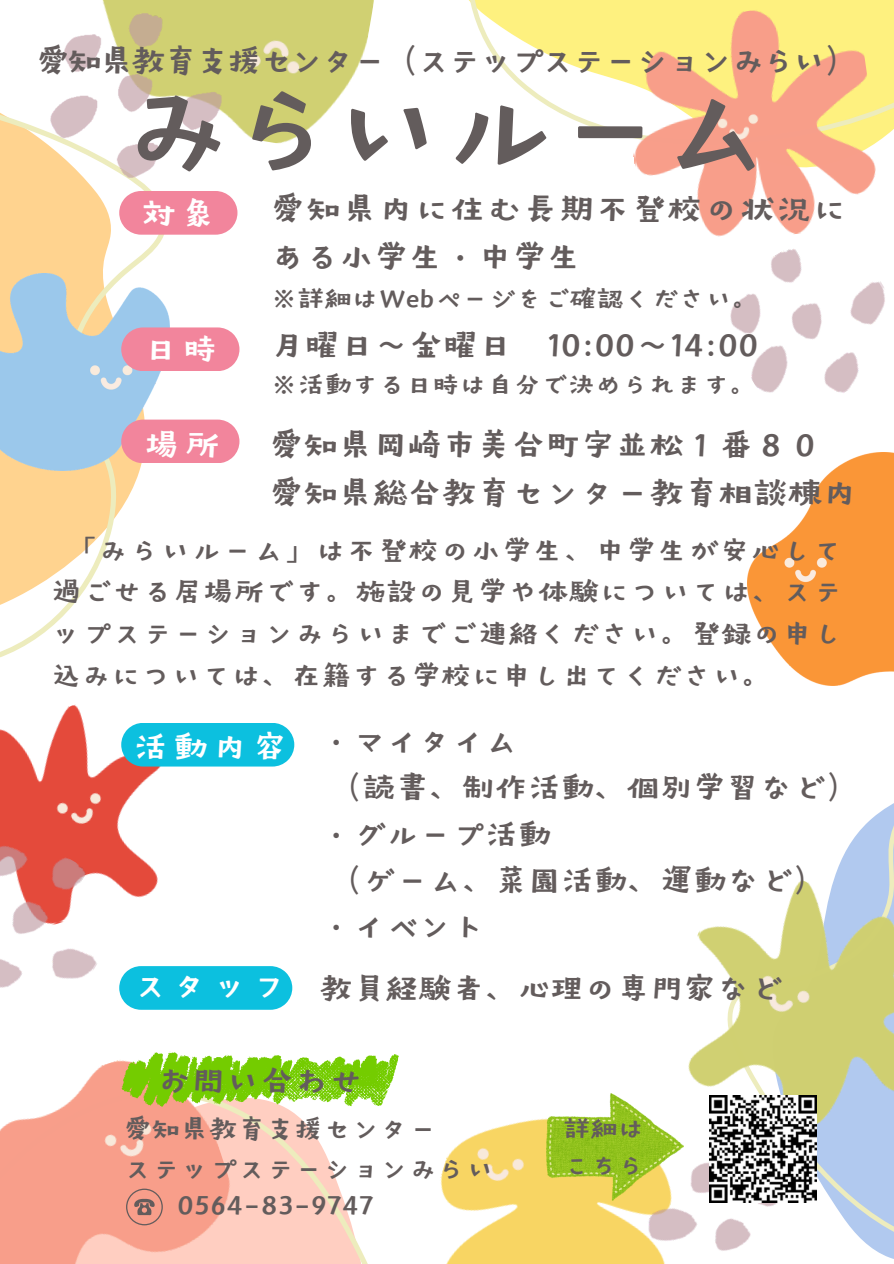
<style>
.page{position:relative;width:894px;height:1264px;background:#fff}
.page>*{position:absolute;margin:0;border:0;box-sizing:border-box;transform-origin:0 0}
.t1{font:120px "Cuckoo Std B";letter-spacing:-.125em;color:#635c5c}
.t2{font:34.5px/48.4px "Cuckoo Std B";color:#635c5c}
.t3{font:34.5px "Cuckoo Std B";letter-spacing:-.075em;color:#635c5c}
.t4{font:34.5px/48.4px "Cuckoo Std B";letter-spacing:.045em;color:#635c5c}
.t5{font:34.5px "Cuckoo Std B";letter-spacing:.15em;color:#fff}
.t6{font:33px "Cuckoo Std B";color:#635c5c}
.t7{font:30px/41.7px "Cuckoo Std B";letter-spacing:.005em;color:#635c5c;text-align:justify}
.t8{font:28.5px/39.5px "Cuckoo Std B";color:#635c5c}
.t9{font:27px/37.2px "Cuckoo Std B";color:#635c5c}
</style>
<div class="page">
<svg style="left:0;top:113px;width:240px;height:545px"></svg>
<img style="left:0;top:274px;width:169px;height:197px">
<svg style="left:469px;top:0;width:424px;height:135px"></svg>
<img style="left:615px;top:0;width:272px;height:222px">
<svg style="left:823px;top:685px;width:70px;height:574px"></svg>
<svg style="left:253px;top:1106px;width:114px;height:157px"></svg>
<img style="left:102px;top:0;width:272px;height:155px">
<img style="left:0;top:704px;width:196px;height:194px">
<img style="left:747px;top:452px;width:146px;height:233px">
<img style="left:440px;top:1118px;width:182px;height:145px">
<img style="left:50px;top:13px;width:171px;height:165px">
<img style="left:703px;top:216px;width:184px;height:177px">
<img style="left:0;top:815px;width:136px;height:173px">
<img style="left:688px;top:851px;width:205px;height:309px">
<img style="left:0;top:1060px;width:253px;height:203px">
<img style="left:622px;top:1132px;width:216px;height:131px">
<div style="left:121px;top:419px;width:118px;height:44px;background:#f2859c"></div>
<svg style="left:126px;top:1188px;width:37px;height:37px"></svg>
<svg style="left:121px;top:1051px;width:278px;height:55px"></svg>
<div style="left:121px;top:723px;width:173px;height:43px;background:#0cc0df"></div>
<div style="left:119px;top:966px;width:173px;height:43px;background:#0cc0df"></div>
<img style="left:546px;top:1093px;width:137px;height:106px">
<div style="left:119px;top:191px;width:118px;height:44px;background:#f2859c"></div>
<div style="left:121px;top:327px;width:118px;height:44px;background:#f2859c"></div>
<img style="left:709px;top:1095px;width:107px;height:107px">
<p class="t3" style="left:36px;top:43px;width:823px">愛知県教育支援センター（ステップステーションみらい）</p>
<h1 class="t1" style="left:117px;top:66px;width:659px">みらいルーム</h1>
<p class="t5" style="left:141px;top:195px;width:76px">対象</p>
<p class="t4" style="left:270px;top:183px;width:578px">愛知県内に住む長期不登校の状況にある小学生・中学生</p>
<p class="t9" style="left:270px;top:279px;width:490px">※詳細はWebページをご確認ください。</p>
<p class="t5" style="left:143px;top:330px;width:76px">日時</p>
<p class="t2" style="left:270px;top:319px;width:489px">月曜日～金曜日 10:00～14:00</p>
<p class="t9" style="left:270px;top:365px;width:488px">※活動する日時は自分で決められます。</p>
<p class="t5" style="left:145px;top:426px;width:76px">場所</p>
<p class="t2" style="left:269px;top:419px;width:589px">愛知県岡崎市美合町字並松１番８０愛知県総合教育センター教育相談棟内</p>
<p class="t7" style="left:51px;top:528px;width:792px;text-indent:16px">「みらいルーム」は不登校の小学生、中学生が安心して過ごせる居場所です。施設の見学や体験については、ステップステーションみらいまでご連絡ください。登録の申し込みについては、在籍する学校に申し出てください。</p>
<p class="t5" style="left:133px;top:728px;width:155px">活動内容</p>
<p class="t5" style="left:133px;top:967px;width:155px">スタッフ</p>
<p class="t6" style="left:319px;top:724px;width:200px">・マイタイム</p>
<p class="t6" style="left:329px;top:770px;width:530px">（読書、制作活動、個別学習など）</p>
<p class="t6" style="left:319px;top:816px;width:233px">・グループ活動</p>
<p class="t6" style="left:329px;top:862px;width:497px">（ゲーム、菜園活動、運動など）</p>
<p class="t6" style="left:319px;top:908px;width:167px">・イベント</p>
<p class="t6" style="left:319px;top:970px;width:464px">教員経験者、心理の専門家など</p>
<p class="t2" style="left:156px;top:1055px;width:209px">お問い合わせ</p>
<p class="t8" style="left:123px;top:1108px;width:372px">愛知県教育支援センター<br>ステップステーションみらい</p>
<p class="t8" style="left:177px;top:1184px;width:198px">0564-83-9747</p>
<p class="t9" style="left:563px;top:1109px;width:82px">詳細はこちら</p>
</div>
